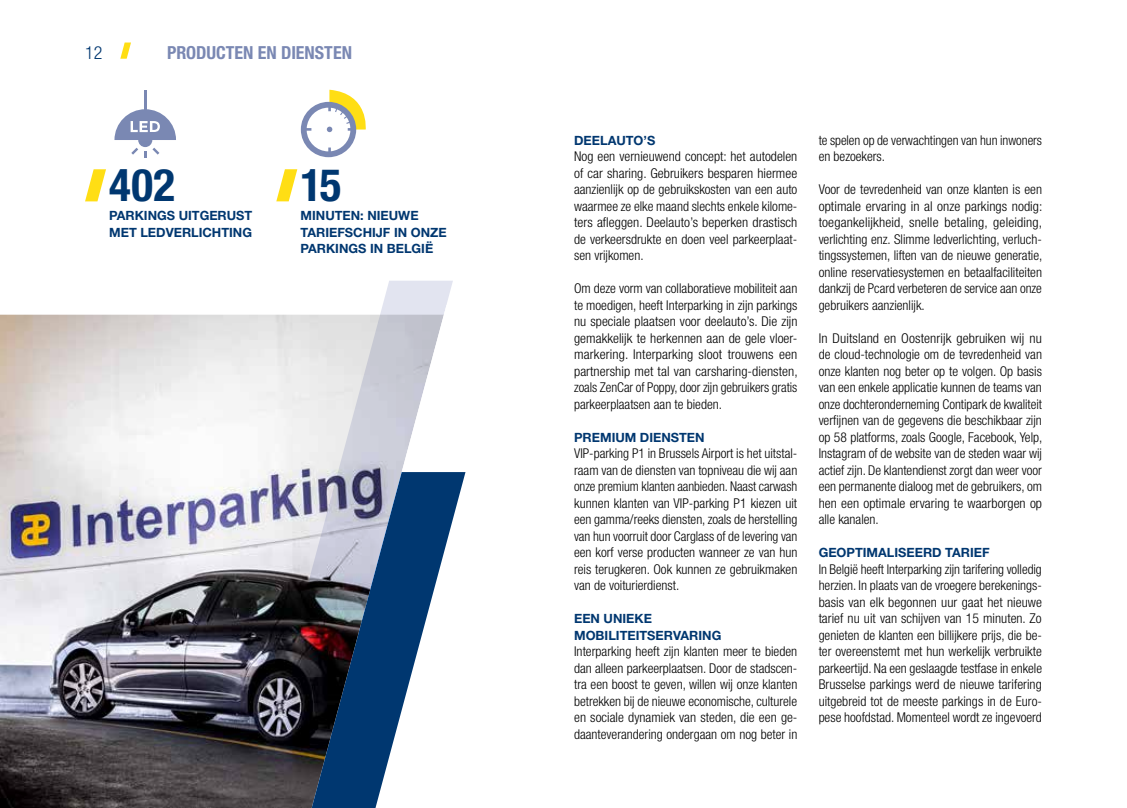
<style>
.page{position:relative;width:1127px;height:808px;background:#fff}
.page>*{position:absolute;margin:0;border:0;box-sizing:border-box;transform-origin:0 0}
.t1{font:700 condensed 45px "Helvetica Neue LT Std";color:#003770}
.t2{font:700 condensed 18px "Helvetica Neue LT Std";color:#7a88b3}
.t3{font:300 condensed 18px "Helvetica Neue LT Std";color:#003770}
.t4{font:300 condensed 13.5px/16.5px "Helvetica Neue LT Std";color:#000;text-align:justify}
.t5{font:700 12.75px/16.5px "Helvetica Neue LT Std";color:#003770}
</style>
<div class="page">
<img style="left:0;top:315px;width:306px;height:493px">
<svg style="left:306px;top:472px;width:159px;height:336px"></svg>
<svg style="left:301px;top:281px;width:152px;height:329px"></svg>
<svg style="left:402px;top:305px;width:51px;height:167px"></svg>
<svg style="left:120px;top:43px;width:11px;height:16px"></svg>
<svg style="left:301px;top:90px;width:65px;height:67px"></svg>
<svg style="left:276px;top:169px;width:21px;height:32px"></svg>
<hr style="left:144px;top:90px;width:3px;height:22px;background:#7a88b3">
<svg style="left:114px;top:109px;width:62px;height:48px"></svg>
<svg style="left:85px;top:169px;width:21px;height:32px"></svg>
<h2 class="t3" style="left:85px;top:42px;width:19px">12</h2>
<h2 class="t2" style="left:167px;top:41px;width:50px">PRODUCTE</h2>
<h2 class="t2" style="left:243px;top:41px;width:110px">N EN DIENSTEN</h2>
<h1 class="t1" style="left:109px;top:158px;width:67px">402</h1>
<p class="t5" style="left:109px;top:207px;width:145px">PARKINGS UITGERUST<br>MET LEDVERLICHTING</p>
<h1 class="t1" style="left:301px;top:158px;width:42px">15</h1>
<p class="t5" style="left:301px;top:207px;width:148px">MINUTEN: NIEUWE<br>TARIEFSCHIJF IN ONZE<br>PARKINGS IN BELGIË</p>
<p class="t5" style="left:574px;top:132px;width:83px">DEELAUTO’S</p>
<p class="t4" style="left:574px;top:148px;width:225px">Nog een vernieuwend concept: het autodelen of car sharing. Gebruikers besparen hiermee aanzienlijk op de gebruikskosten van een auto waarmee ze elke maand slechts enkele kilome&shy;ters afleggen. Deelauto’s beperken drastisch de verkeersdrukte en doen veel parkeerplaat&shy;sen vrijkomen.</p>
<p class="t4" style="left:574px;top:280px;width:225px">Om deze vorm van collaboratieve mobiliteit aan te moedigen, heeft Interparking in zijn parkings nu speciale plaatsen voor deelauto’s. Die zijn gemakkelijk te herkennen aan de gele vloer&shy;markering. Interparking sloot trouwens een partnership met tal van carsharing-diensten, zoals ZenCar of Poppy, door zijn gebruikers gratis parkeerplaatsen aan te bieden.</p>
<p class="t5" style="left:574px;top:429px;width:132px">PREMIUM DIENSTEN</p>
<p class="t4" style="left:574px;top:445px;width:225px">VIP-parking P1 in Brussels Airport is het uitstal&shy;raam van de diensten van topniveau die wij aan onze premium klanten aanbieden. Naast carwash kunnen klanten van VIP-parking P1 kiezen uit een gamma/reeks diensten, zoals de herstelling van hun voorruit door Carglass of de levering van een korf verse producten wanneer ze van hun reis terugkeren. Ook kunnen ze gebruikmaken van de voiturierdienst.</p>
<p class="t5" style="left:574px;top:610px;width:149px">EEN UNIEKE<br>MOBILITEITSERVARING</p>
<p class="t4" style="left:574px;top:643px;width:225px">Interparking heeft zijn klanten meer te bieden dan alleen parkeerplaatsen. Door de stadscen&shy;tra een boost te geven, willen wij onze klanten betrekken bij de nieuwe economische, culturele en sociale dynamiek van steden, die een ge&shy;daanteverandering ondergaan om nog beter in</p>
<p class="t4" style="left:819px;top:132px;width:225px">te spelen op de verwachtingen van hun inwoners en bezoekers.</p>
<p class="t4" style="left:819px;top:181px;width:225px">Voor de tevredenheid van onze klanten is een optimale ervaring in al onze parkings nodig: toegankelijkheid, snelle betaling, geleiding, verlichting enz. Slimme ledverlichting, verluch&shy;tingssystemen, liften van de nieuwe generatie, online reservatiesystemen en betaalfaciliteiten dankzij de Pcard verbeteren de service aan onze gebruikers aanzienlijk.</p>
<p class="t4" style="left:819px;top:330px;width:225px">In Duitsland en Oostenrijk gebruiken wij nu de cloud-technologie om de tevredenheid van onze klanten nog beter op te volgen. Op basis van een enkele applicatie kunnen de teams van onze dochteronderneming Contipark de kwaliteit verfijnen van de gegevens die beschikbaar zijn op 58 platforms, zoals Google, Facebook, Yelp, Instagram of de website van de steden waar wij actief zijn. De klantendienst zorgt dan weer voor een permanente dialoog met de gebruikers, om hen een optimale ervaring te waarborgen op alle kanalen.</p>
<p class="t5" style="left:819px;top:544px;width:172px">GEOPTIMALISEERD TARIEF</p>
<p class="t4" style="left:819px;top:561px;width:225px">In België heeft Interparking zijn tarifering volledig herzien. In plaats van de vroegere berekenings&shy;basis van elk begonnen uur gaat het nieuwe tarief nu uit van schijven van 15 minuten. Zo genieten de klanten een billijkere prijs, die be&shy;ter overeenstemt met hun werkelijk verbruikte parkeertijd. Na een geslaagde testfase in enkele Brusselse parkings werd de nieuwe tarifering uitgebreid tot de meeste parkings in de Euro&shy;pese hoofdstad. Momenteel wordt ze ingevoerd</p>
</div>
